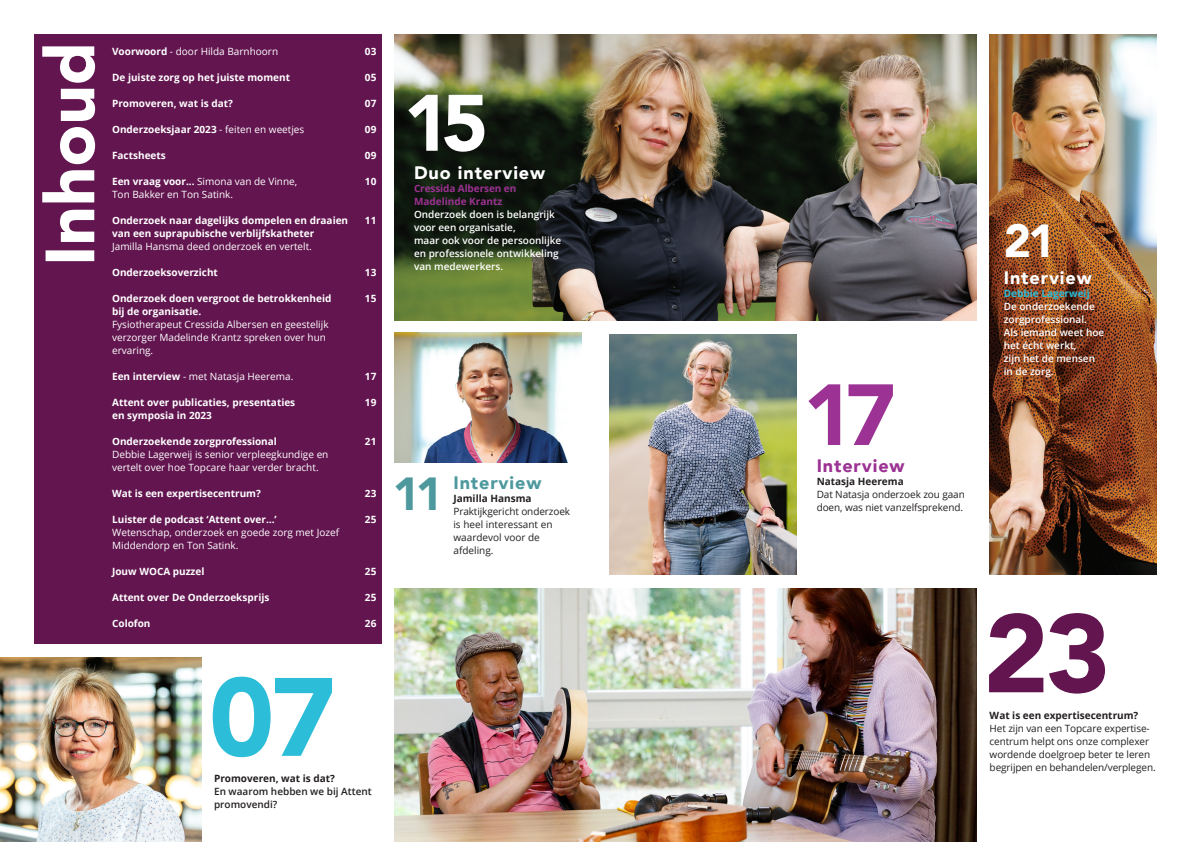
<style>
.page{position:relative;width:1191px;height:842px;background:#fff}
.page>*{position:absolute;margin:0;border:0;box-sizing:border-box;transform-origin:0 0}
.t1{font:900 110px "Avenir";color:#2cbdd8}
.t2{font:900 110px "Avenir";color:#62154f}
.t3{font:900 85.6px "Avenir";color:#9c3293}
.t4{font:900 79px "Avenir";color:#fff}
.t5{font:900 46.3px "Avenir";color:#4d999e}
.t6{font:900 46.3px "Avenir";color:#fff}
.t7{font:900 18px "Avenir";letter-spacing:.05em;color:#fff}
.t8{font:900 18px "Avenir";letter-spacing:.05em;color:#4d999e}
.t9{font:900 18px "Avenir";letter-spacing:.05em;color:#9c3293}
.t10{font:700 10px/13px "Open Sans";color:#fff}
.t11{font:10px/13px "Open Sans";color:#fff}
.t12{font:10px/13px "Open Sans";letter-spacing:-.01em;color:#231f20}
.t13{font:600 10px/13px "Open Sans";color:#fff}
.t14{font:700 10px "Open Sans";color:#231f20}
.t15{font:600 10px/13px "Open Sans";color:#231f20}
.t16{font:700 10px/13px "Open Sans";letter-spacing:-.005em;color:#9c3293}
.t17{font:700 10px "Open Sans";color:#2cbdd8}
.s1{font-weight:700}
.s2{font-weight:400}
</style>
<div class="page">
<img style="left:989px;top:34px;width:168px;height:540px">
<img style="left:394px;top:34px;width:583px;height:286px">
<div style="left:34px;top:34px;width:347px;height:609px;background:#62154f"></div>
<img style="left:394px;top:333px;width:187px;height:129px">
<img style="left:394px;top:588px;width:583px;height:254px">
<img style="left:0;top:657px;width:201px;height:185px">
<img style="left:609px;top:334px;width:188px;height:240px">
<svg style="left:42px;top:46px;width:53px;height:215px"></svg>
<p class="t11" style="left:112px;top:44px;width:167px"><span class="s1">Voorwoord</span> - door Hilda Barnhoorn</p>
<p class="t10" style="left:112px;top:70px;width:179px">De juiste zorg op het juiste moment</p>
<p class="t10" style="left:112px;top:96px;width:122px">Promoveren, wat is dat?</p>
<p class="t10" style="left:112px;top:122px;width:194px">Onderzoeksjaar 2023 <span class="s2">- feiten en weetjes</span></p>
<p class="t10" style="left:112px;top:148px;width:55px">Factsheets</p>
<p class="t11" style="left:112px;top:174px;width:187px"><span class="s1">Een vraag voor...</span> Simona van de Vinne,<br>Ton Bakker en Ton Satink.</p>
<p class="t10" style="left:112px;top:213px;width:238px">Onderzoek naar dagelijks dompelen en draaien van een suprapubische verblijfskatheter</p>
<p class="t11" style="left:112px;top:239px;width:201px">Jamilla Hansma deed onderzoek en vertelt.</p>
<p class="t10" style="left:112px;top:265px;width:107px">Onderzoeksoverzicht</p>
<p class="t10" style="left:112px;top:291px;width:221px">Onderzoek doen vergroot de betrokkenheid bij de organisatie.</p>
<p class="t11" style="left:112px;top:317px;width:218px">Fysiotherapeut Cressida Albersen en geestelijk verzorger Madelinde Krantz spreken over hun ervaring.</p>
<p class="t11" style="left:112px;top:369px;width:183px"><span class="s1">Een interview</span> - met Natasja Heerema.</p>
<p class="t10" style="left:112px;top:395px;width:185px">Attent over publicaties, presentaties en symposia in 2023</p>
<p class="t10" style="left:112px;top:434px;width:166px">Onderzoekende zorgprofessional</p>
<p class="t11" style="left:112px;top:447px;width:218px">Debbie Lagerweij is senior verpleegkundige en vertelt over hoe Topcare haar verder bracht.</p>
<p class="t10" style="left:112px;top:486px;width:150px">Wat is een expertisecentrum?</p>
<p class="t10" style="left:112px;top:512px;width:166px">Luister de podcast ‘Attent over…’</p>
<p class="t11" style="left:112px;top:525px;width:228px">Wetenschap, onderzoek en goede zorg met Jozef<br>Middendorp en Ton Satink.</p>
<p class="t10" style="left:112px;top:564px;width:94px">Jouw WOCA puzzel</p>
<p class="t10" style="left:112px;top:590px;width:159px">Attent over De Onderzoeksprijs</p>
<p class="t10" style="left:112px;top:616px;width:40px">Colofon</p>
<p class="t10" style="left:365px;top:44px;width:13px">03</p>
<p class="t10" style="left:365px;top:70px;width:13px">05</p>
<p class="t10" style="left:365px;top:96px;width:13px">07</p>
<p class="t10" style="left:365px;top:122px;width:13px">09</p>
<p class="t10" style="left:365px;top:148px;width:13px">09</p>
<p class="t10" style="left:365px;top:174px;width:13px">10</p>
<p class="t10" style="left:365px;top:213px;width:13px">11</p>
<p class="t10" style="left:365px;top:265px;width:13px">13</p>
<p class="t10" style="left:365px;top:291px;width:13px">15</p>
<p class="t10" style="left:365px;top:369px;width:13px">17</p>
<p class="t10" style="left:365px;top:395px;width:13px">19</p>
<p class="t10" style="left:365px;top:434px;width:13px">21</p>
<p class="t10" style="left:365px;top:486px;width:13px">23</p>
<p class="t10" style="left:365px;top:512px;width:13px">25</p>
<p class="t10" style="left:365px;top:564px;width:13px">25</p>
<p class="t10" style="left:365px;top:590px;width:13px">25</p>
<p class="t10" style="left:365px;top:616px;width:13px">26</p>
<h3 class="t4" style="left:403px;top:72px;width:86px">15</h3>
<h3 class="t7" style="left:414px;top:161px;width:133px">Duo interview</h3>
<p class="t16" style="left:414px;top:182px;width:104px">Cressida Albersen en<br>Madelinde Krantz</p>
<p class="t13" style="left:414px;top:208px;width:149px">Onderzoek doen is belangrijk voor een organisatie,<br>maar ook voor de persoonlijke en professionele ontwikkeling van medewerkers.</p>
<h3 class="t5" style="left:393px;top:464px;width:52px">11</h3>
<h3 class="t8" style="left:453px;top:471px;width:89px">Interview</h3>
<p class="t14" style="left:453px;top:491px;width:80px">Jamilla Hansma</p>
<p class="t12" style="left:453px;top:504px;width:118px">Praktijkgericht onderzoek is heel interessant en waardevol voor de afdeling.</p>
<h1 class="t1" style="left:209px;top:646px;width:128px">07</h1>
<p class="t14" style="left:214px;top:772px;width:122px">Promoveren, wat is dat?</p>
<p class="t15" style="left:214px;top:785px;width:159px">En waarom hebben we bij Attent promovendi?</p>
<h2 class="t3" style="left:803px;top:359px;width:94px">17</h2>
<h3 class="t9" style="left:816px;top:454px;width:89px">Interview</h3>
<p class="t14" style="left:816px;top:474px;width:88px">Natasja Heerema</p>
<p class="t12" style="left:816px;top:487px;width:150px">Dat Natasja onderzoek zou gaan doen, was niet vanzelfsprekend.</p>
<h3 class="t6" style="left:1003px;top:211px;width:53px">21</h3>
<h3 class="t7" style="left:1003px;top:266px;width:89px">Interview</h3>
<p class="t17" style="left:1003px;top:286px;width:87px">Debbie Lagerweij</p>
<p class="t13" style="left:1003px;top:300px;width:102px">De onderzoekende zorgprofessional.<br>Als iemand weet hoe het écht werkt,<br>zijn het de mensen in de zorg.</p>
<h1 class="t2" style="left:983px;top:582px;width:128px">23</h1>
<p class="t14" style="left:989px;top:709px;width:150px">Wat is een expertisecentrum?</p>
<p class="t12" style="left:989px;top:722px;width:168px">Het zijn van een Topcare expertise&shy;centrum helpt ons onze complexer wordende doelgroep beter te leren begrijpen en behandelen/verplegen.</p>
</div>
